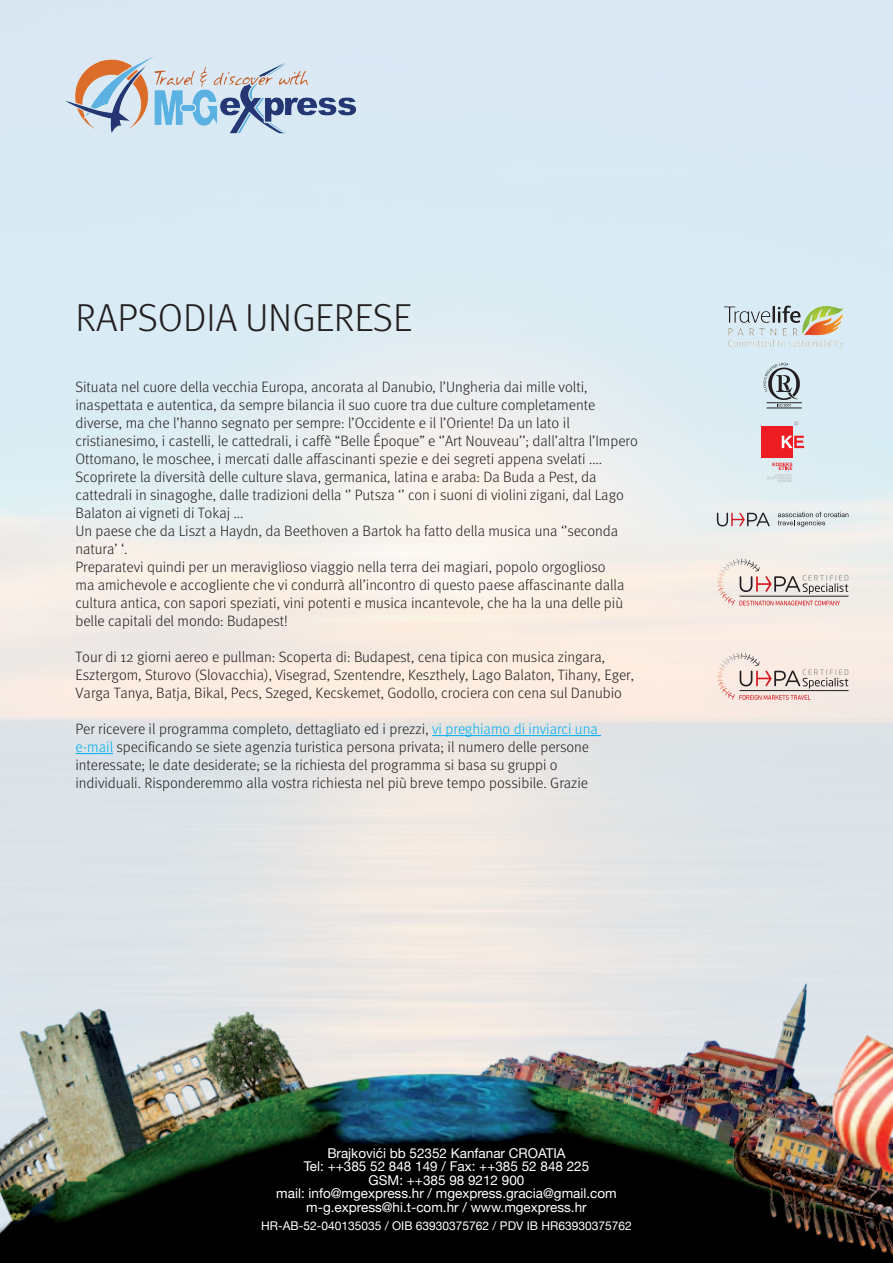
<style>
.page{position:relative;width:893px;height:1263px;background:#fff}
.page>*{position:absolute;margin:0;border:0;box-sizing:border-box;transform-origin:0 0}
.t1{font:300 39px "FF Meta Pro";color:#231f20}
.t2{font:300 15px/18px "FF Meta Pro";color:#231f20}
.t3{font:13.5px/13.5px "Helvetica Neue";color:#fff;text-align:center}
.t4{font:12px "Helvetica Neue";color:#fff}
.s1{color:#00aeef}
</style>
<div class="page">
<img style="left:0;top:0;width:893px;height:766px">
<img style="left:0;top:766px;width:893px;height:497px">
<img style="left:51px;top:32px;width:321px;height:142px">
<div style="left:761px;top:426px;width:31px;height:31px;background:#ee1d23"></div>
<svg style="left:782px;top:436px;width:22px;height:12px"></svg>
<svg style="left:767px;top:463px;width:25px;height:19px"></svg>
<svg style="left:794px;top:422px;width:4px;height:3px"></svg>
<hr style="left:767px;top:402px;width:35px;height:1px;background:#231f20">
<svg style="left:763px;top:363px;width:37px;height:44px"></svg>
<hr style="left:767px;top:408px;width:35px;height:1px;background:#231f20">
<svg style="left:717px;top:513px;width:53px;height:13px"></svg>
<svg style="left:778px;top:512px;width:70px;height:15px"></svg>
<svg style="left:717px;top:558px;width:131px;height:47px"></svg>
<svg style="left:717px;top:653px;width:131px;height:47px"></svg>
<img style="left:718px;top:301px;width:129px;height:50px">
<hr style="left:432px;top:735px;width:169px;height:1px;background:#00aeef">
<hr style="left:75px;top:753px;width:38px;height:1px;background:#00aeef">
<h1 class="t1" style="left:75px;top:289px;width:338px">RAPSODIA UNGERESE</h1>
<p class="t2" style="left:75px;top:377px;width:564px">Situata nel cuore della vecchia Europa, ancorata al Danubio, l’Ungheria dai mille volti, inaspettata e autentica, da sempre bilancia il suo cuore tra due culture completamente diverse, ma che l’hanno segnato per sempre: l’Occidente e il l’Oriente! Da un lato il cristianesimo, i castelli, le cattedrali, i caffè “Belle Époque” e ‘’Art Nouveau’’; dall’altra l’Impero Ottomano, le moschee, i mercati dalle affascinanti spezie e dei segreti appena svelati ....<br>Scoprirete la diversità delle culture slava, germanica, latina e araba: Da Buda a Pest, da cattedrali in sinagoghe, dalle tradizioni della ‘’ Putsza ‘’ con i suoni di violini zigani, dal Lago Balaton ai vigneti di Tokaj ...<br>Un paese che da Liszt a Haydn, da Beethoven a Bartok ha fatto della musica una ‘’seconda natura’ ‘.<br>Preparatevi quindi per un meraviglioso viaggio nella terra dei magiari, popolo orgoglioso<br>ma amichevole e accogliente che vi condurrà all’incontro di questo paese affascinante dalla cultura antica, con sapori speziati, vini potenti e musica incantevole, che ha la una delle più belle capitali del mondo: Budapest!</p>
<p class="t2" style="left:75px;top:647px;width:560px">Tour di 12 giorni aereo e pullman: Scoperta di: Budapest, cena tipica con musica zingara,<br>Esztergom, Sturovo (Slovacchia), Visegrad, Szentendre, Keszthely, Lago Balaton, Tihany, Eger,<br>Varga Tanya, Batja, Bikal, Pecs, Szeged, Kecskemet, Godollo, crociera con cena sul Danubio</p>
<p class="t2" style="left:75px;top:719px;width:524px">Per ricevere il programma completo, dettagliato ed i prezzi, <span class="s1">vi preghiamo di inviarci una e-mail</span> specificando se siete agenzia turistica persona privata; il numero delle persone interessate; le date desiderate; se la richiesta del programma si basa su gruppi o individuali. Risponderemmo alla vostra richiesta nel più breve tempo possibile. Grazie</p>
<p class="t3" style="left:276px;top:1147px;width:342px">Brajkovići bb 52352 Kanfanar CROATIA<br>Tel: ++385 52 848 149 / Fax: ++385 52 848 225<br>GSM: ++385 98 9212 900<br>mail: info@mgexpress.hr / mgexpress.gracia@gmail.com m-g.express@hi.t-com.hr / www.mgexpress.hr</p>
<p class="t4" style="left:261px;top:1217px;width:372px">HR-AB-52-040135035 / OIB 63930375762 / PDV IB HR63930375762</p>
</div>
